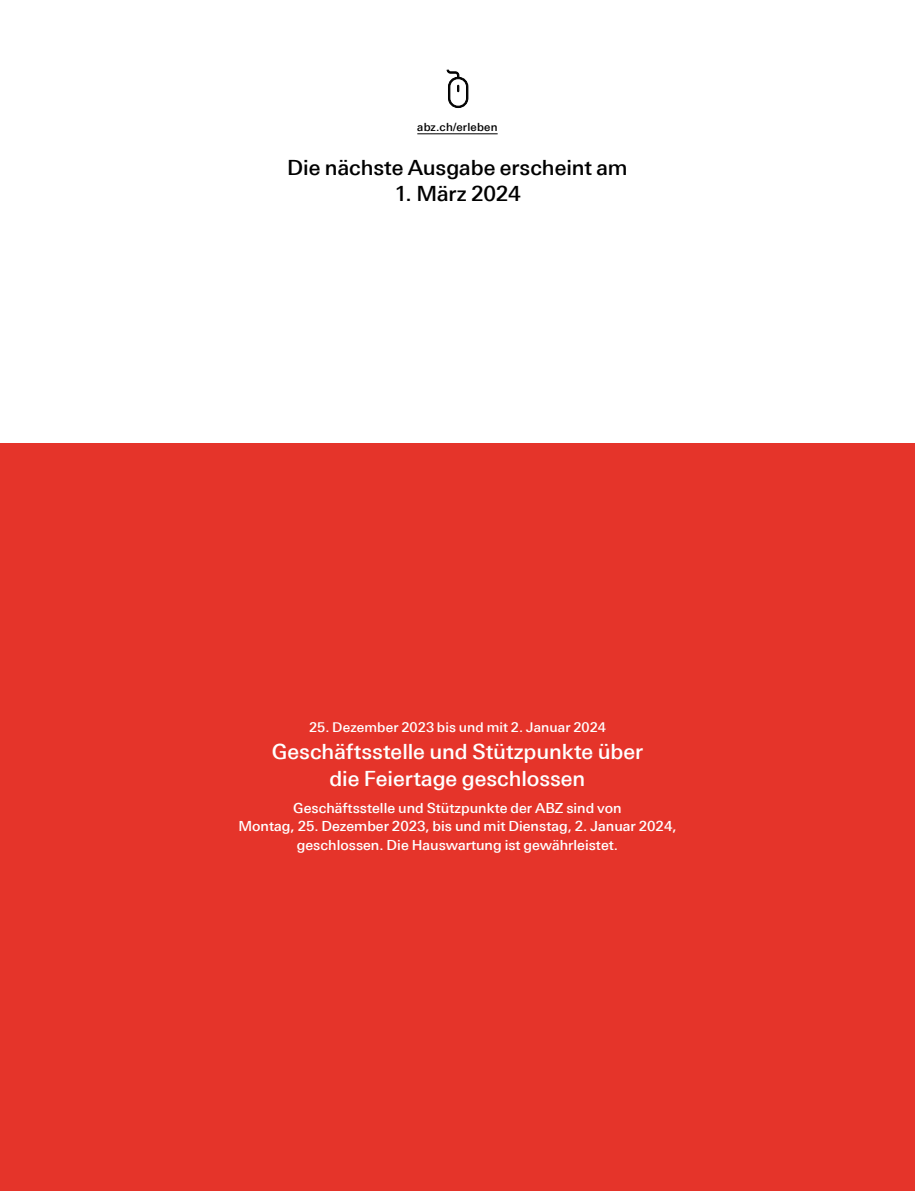
<style>
.page{position:relative;width:915px;height:1191px;background:#fff}
.page>*{position:absolute;margin:0;border:0;box-sizing:border-box;transform-origin:0 0}
.Lauftext_2sp_9_3_12_5{font:500 21px/27px "Linotype Univers 530";letter-spacing:-.005em;color:#fff;text-align:center}
.Lead_14_17{font:500 21px "Linotype Univers 530";letter-spacing:-.005em;color:#000}
.Lauftext_2sp_9_3_12_5-2{font:500 13.95px/18.8px "Linotype Univers 530";color:#fff;text-align:center}
.Lauftext_2sp_9_3_12_5-3{font:500 13.5px "Linotype Univers 530";letter-spacing:.005em;color:#fff}
.t1{font:500 11.25px "Linotype Univers 530";letter-spacing:.02em;color:#000}
</style>
<div class="page">
<div style="left:0;top:443px;width:914px;height:748px;background:#e5342a"></div>
<svg style="left:446px;top:69px;width:22px;height:39px"></svg>
<hr style="left:417px;top:133px;width:80px;height:1px;background:#000">
<p class="t1" style="left:417px;top:120px;width:82px">abz.ch/erleben</p>
<p class="Lead_14_17" style="left:287px;top:156px;width:342px">Die nächste Ausgabe erscheint am</p>
<p class="Lead_14_17" style="left:394px;top:181px;width:128px">1. März 2024</p>
<p class="Lauftext_2sp_9_3_12_5-3" style="left:309px;top:719px;width:298px">25. Dezember 2023 bis und mit 2. Januar 2024</p>
<p class="Lauftext_2sp_9_3_12_5" style="left:272px;top:738px;width:372px">Geschäftsstelle und Stützpunkte über die Feiertage geschlossen</p>
<p class="Lauftext_2sp_9_3_12_5-2" style="left:238px;top:798px;width:439px">Geschäftsstelle und Stützpunkte der ABZ sind von<br>Montag, 25. Dezember 2023, bis und mit Dienstag, 2. Januar 2024, geschlossen. Die Hauswartung ist gewährleistet.</p>
</div>
